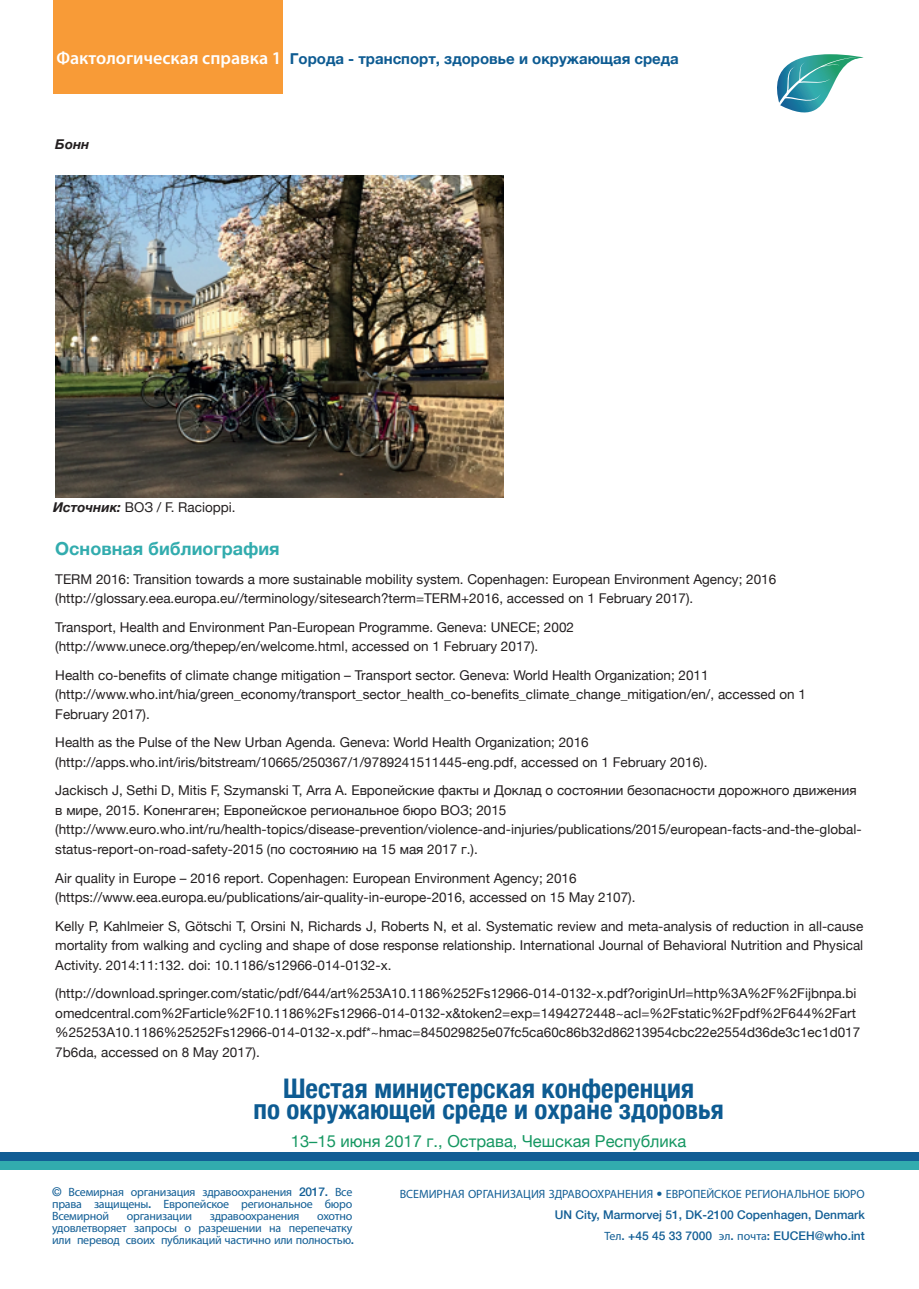
<style>
.page{position:relative;width:919px;height:1289px;background:#fff}
.page>*{position:absolute;margin:0;border:0;box-sizing:border-box;transform-origin:0 0}
.t1{font:700 condensed 27px/21px "Helvetica Neue";color:#0d5b92;text-align:center}
.t2{font:700 18px "Helvetica Neue";color:#32acae}
.t3{font:16.5px "Helvetica Neue";color:#159761}
.t4{font:700 15px "Helvetica Neue";color:#0d5b92}
.t5{font:13.5px/19.5px "Helvetica Neue";color:#231f20}
.t6{font:italic 700 13.5px "Helvetica Neue";color:#231f20}
.t7{font:12px/12px "Myriad Pro";letter-spacing:-.02em;color:#125e95;text-align:justify}
.t8{font:500 12px/21px "Helvetica Neue";color:#125e95;text-align:right}
.t9{font:12px "Myriad Pro";color:#125e95}
.s1{font-family:"Myriad Pro";font-weight:600;font-size:18px;color:#fff}
.s2{font-weight:700;font-style:italic}
.s3{font-family:"Helvetica Neue";font-weight:500}
.s4{font-family:"Myriad Pro";font-weight:400}
</style>
<div class="page">
<svg style="left:777px;top:54px;width:86px;height:59px"></svg>
<div style="left:0;top:1160px;width:918px;height:9px;background:#32acae"></div>
<div style="left:0;top:1152px;width:918px;height:8px;background:#125e95"></div>
<img style="left:55px;top:176px;width:448px;height:321px">
<div style="left:54px;top:0;width:229px;height:94px;background:#f89b37"></div>
<p class="t4" style="left:56px;top:49px;width:624px"><span class="s1">Фактологическая справка 1</span> Города - транспорт, здоровье и окружающая среда</p>
<p class="t6" style="left:55px;top:135px;width:36px">Бонн</p>
<p class="t5" style="left:53px;top:497px;width:184px"><span class="s2">Источник:</span> ВОЗ / F. Racioppi.</p>
<h2 class="t2" style="left:55px;top:538px;width:226px">Основная библиография</h2>
<p class="t5" style="left:55px;top:569px;width:722px">TERM 2016: Transition towards a more sustainable mobility system. Copenhagen: European Environment Agency; 2016 (http://glossary.eea.europa.eu//terminology/sitesearch?term=TERM+2016, accessed on 1 February 2017).</p>
<p class="t5" style="left:55px;top:617px;width:520px">Transport, Health and Environment Pan-European Programme. Geneva: UNECE; 2002 (http://www.unece.org/thepep/en/welcome.html, accessed on 1 February 2017).</p>
<p class="t5" style="left:55px;top:665px;width:752px">Health co-benefits of climate change mitigation – Transport sector. Geneva: World Health Organization; 2011 (http://www.who.int/hia/green_economy/transport_sector_health_co-benefits_climate_change_mitigation/en/, accessed on 1<br>February 2017).</p>
<p class="t5" style="left:55px;top:732px;width:653px">Health as the Pulse of the New Urban Agenda. Geneva: World Health Organization; 2016 (http://apps.who.int/iris/bitstream/10665/250367/1/9789241511445-eng.pdf, accessed on 1 February 2016).</p>
<p class="t5" style="left:55px;top:780px;width:807px">Jackisch J, Sethi D, Mitis F, Szymanski T, Arra A. Европейские факты и Доклад о состоянии безопасности дорожного движения в мире, 2015. Копенгаген; Европейское региональное бюро ВОЗ; 2015 (http://www.euro.who.int/ru/health-topics/disease-prevention/violence-and-injuries/publications/2015/european-facts-and-the-global&shy;status-report-on-road-safety-2015 (по состоянию на 15 мая 2017 г.).</p>
<p class="t5" style="left:55px;top:867px;width:581px">Air quality in Europe – 2016 report. Copenhagen: European Environment Agency; 2016 (https://www.eea.europa.eu/publications/air-quality-in-europe-2016, accessed on 15 May 2107).</p>
<p class="t5" style="left:55px;top:915px;width:809px;text-align:justify">Kelly P, Kahlmeier S, Götschi T, Orsini N, Richards J, Roberts N, et al. Systematic review and meta-analysis of reduction in all-cause mortality from walking and cycling and shape of dose response relationship. International Journal of Behavioral Nutrition and Physical Activity. 2014:11:132. doi: 10.1186/s12966-014-0132-x.</p>
<p class="t5" style="left:55px;top:983px;width:806px">(http://download.springer.com/static/pdf/644/art%253A10.1186%252Fs12966-014-0132-x.pdf?originUrl=http%3A%2F%2Fijbnpa.bi omedcentral.com%2Farticle%2F10.1186%2Fs12966-014-0132-x&amp;token2=exp=1494272448~acl=%2Fstatic%2Fpdf%2F644%2Fart %25253A10.1186%25252Fs12966-014-0132-x.pdf*~hmac=845029825e07fc5ca60c86b32d86213954cbc22e2554d36de3c1ec1d017<br>7b6da, accessed on 8 May 2017).</p>
<h1 class="t1" style="left:253px;top:1077px;width:471px">Шестая министерская конференция<br>по окружающей среде и охране здоровья</h1>
<p class="t3" style="left:291px;top:1131px;width:397px">13–15 июня 2017 г., Острава, Чешская Республика</p>
<p class="t9" style="left:400px;top:1186px;width:466px">ВСЕМИРНАЯ ОРГАНИЗАЦИЯ ЗДРАВООХРАНЕНИЯ <span class="s3">•</span> ЕВРОПЕЙСКОЕ РЕГИОНАЛЬНОЕ БЮРО</p>
<p class="t8" style="left:555px;top:1203px;width:311px">UN City, Marmorvej 51, DK-2100 Copenhagen, Denmark<br><span class="s4">Тел</span>. +45 45 33 7000 <span class="s4">эл</span>. <span class="s4">почта</span>: EUCEH@who.int</p>
<p class="t7" style="left:52px;top:1185px;width:302px"><span class="s3">©</span> Всемирная организация здравоохранения <span class="s3">2017.</span> Все права защищены<span class="s3">.</span> Европейское региональное бюро Всемирной</p>
<p class="t7" style="left:52px;top:1209px;width:303px;text-align:left;text-indent:265px">охотно удовлетворяет запросы о разрешении на перепечатку или перевод своих публикаций частично или полностью<span class="s3">.</span></p>
<p class="t7" style="left:127px;top:1209px;width:67px">организации</p>
<p class="t7" style="left:210px;top:1209px;width:91px">здравоохранения</p>
</div>
